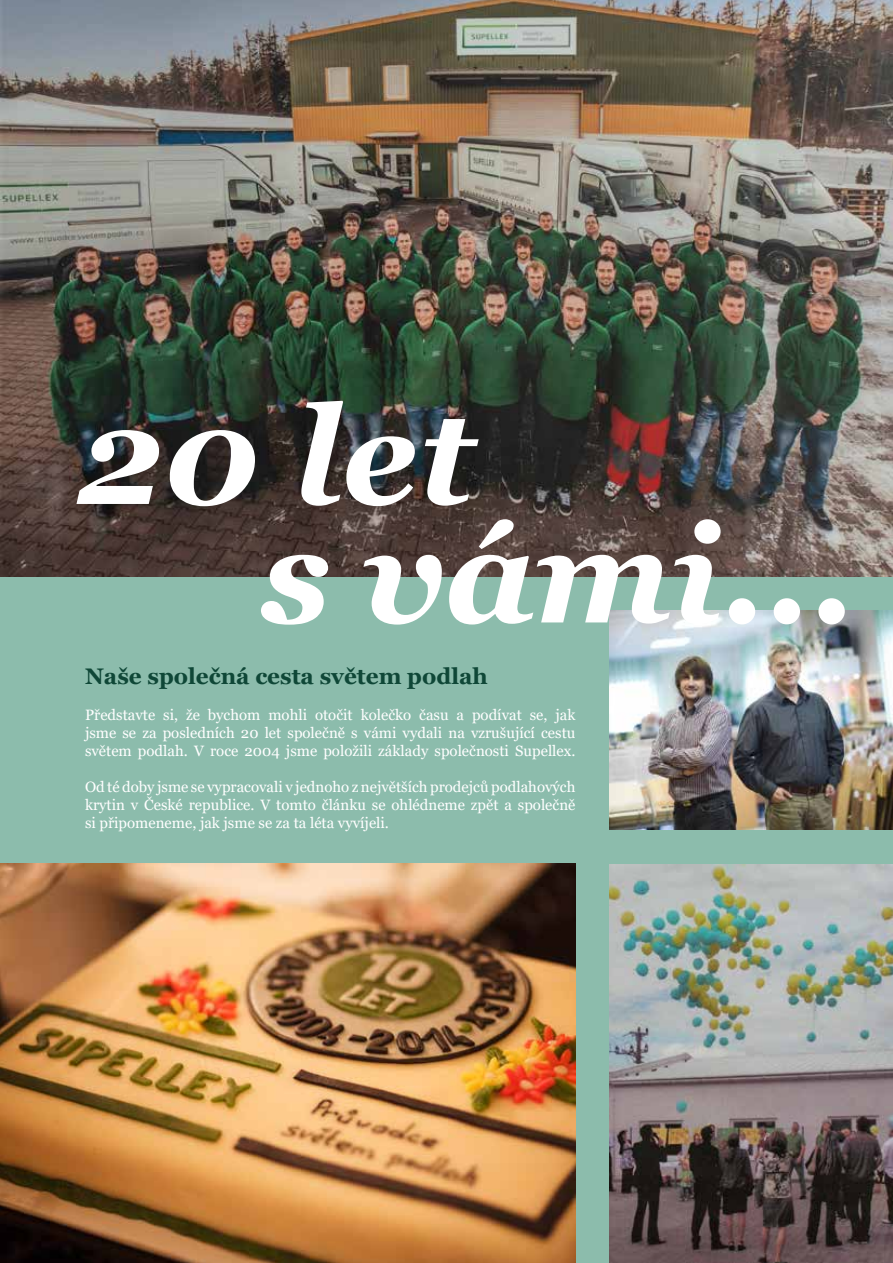
<style>
.page{position:relative;width:893px;height:1263px;background:#8cbcac}
.page>*{position:absolute;margin:0;border:0;box-sizing:border-box;transform-origin:0 0}
.t1{font:italic 700 136.5px/118.5px "Georgia";color:#fff}
.t2{font:700 22.5px "Georgia";color:#0f4737}
.t3{font:15px/18px "Georgia";color:#fff;text-align:justify}
</style>
<div class="page">
<img style="left:0;top:0;width:893px;height:576px">
<img style="left:609px;top:864px;width:284px;height:399px">
<img style="left:0;top:863px;width:575px;height:400px">
<img style="left:609px;top:611px;width:284px;height:218px">
<h1 class="t1" style="left:260px;top:397px;width:597px;text-indent:-183px">20 let<br>s vámi...</h1>
<h2 class="t2" style="left:85px;top:662px;width:404px">Naše společná cesta světem podlah</h2>
<p class="t3" style="left:85px;top:706px;width:492px">Představte si, že bychom mohli otočit kolečko času a podívat se, jak jsme se za posledních 20 let společně s vámi vydali na vzrušující cestu světem podlah. V roce 2004 jsme položili základy společnosti Supellex.</p>
<p class="t3" style="left:85px;top:778px;width:492px">Od té doby jsme se vypracovali v jednoho z největších prodejců podlahových krytin v České republice. V tomto článku se ohlédneme zpět a společně si připomeneme, jak jsme se za ta léta vyvíjeli.</p>
</div>
